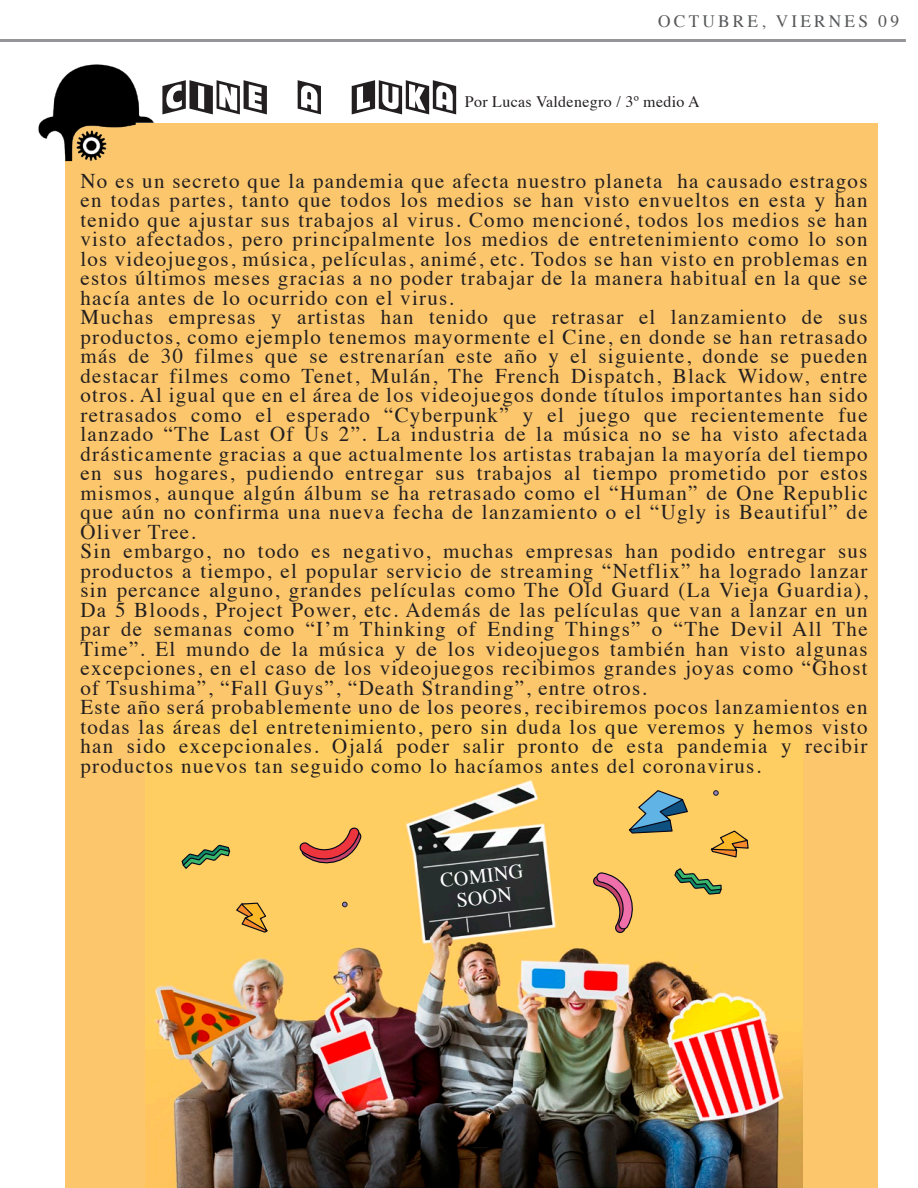
<style>
.page{position:relative;width:918px;height:1188px;background:#fff}
.page>*{position:absolute;margin:0;border:0;box-sizing:border-box;transform-origin:0 0}
.t1{font:21px/19.5px "Times";letter-spacing:.06em;color:#231f20}
.t2{font:19.95px/21.6px "Times";color:#fff;text-align:center}
.t3{font:17.4px "Times";letter-spacing:.18em;color:#57585a}
.t4{font:16.05px "Times";letter-spacing:.02em;color:#231f20}
</style>
<div class="page">
<div style="left:65px;top:123px;width:813px;height:1065px;background:#fcc76c"></div>
<img style="left:146px;top:712px;width:656px;height:476px">
<hr style="left:0;top:39px;width:906px;height:3px;background:#939598">
<svg style="left:162px;top:80px;width:105px;height:34px"></svg>
<svg style="left:298px;top:80px;width:23px;height:34px"></svg>
<svg style="left:352px;top:80px;width:104px;height:34px"></svg>
<img style="left:39px;top:64px;width:115px;height:97px">
<svg style="left:298px;top:827px;width:63px;height:40px"></svg>
<svg style="left:593px;top:873px;width:44px;height:61px"></svg>
<svg style="left:626px;top:789px;width:63px;height:45px"></svg>
<svg style="left:707px;top:829px;width:43px;height:29px"></svg>
<svg style="left:235px;top:902px;width:35px;height:32px"></svg>
<svg style="left:673px;top:867px;width:50px;height:28px"></svg>
<svg style="left:181px;top:844px;width:50px;height:26px"></svg>
<svg style="left:713px;top:790px;width:6px;height:6px"></svg>
<svg style="left:342px;top:902px;width:5px;height:5px"></svg>
<p class="t3" style="left:658px;top:5px;width:242px">OCTUBRE, VIERNES 09</p>
<p class="t4" style="left:465px;top:87px;width:236px">Por Lucas Valdenegro / 3º medio A</p>
<p class="t1" style="left:80px;top:169px;width:789px">No es un secreto que la pandemia que afecta nuestro planeta ha causado estragos en todas partes, tanto que todos los medios se han visto envueltos en esta y han tenido que ajustar sus trabajos al virus. Como mencioné, todos los medios se han visto afectados, pero principalmente los medios de entretenimiento como lo son los videojuegos, música, películas, animé, etc. Todos se han visto en problemas en estos últimos meses gracias a no poder trabajar de la manera habitual en la que se hacía antes de lo ocurrido con el virus.<br>Muchas empresas y artistas han tenido que retrasar el lanzamiento de sus productos, como ejemplo tenemos mayormente el Cine, en donde se han retrasado más de 30 filmes que se estrenarían este año y el siguiente, donde se pueden destacar filmes como Tenet, Mulán, The French Dispatch, Black Widow, entre otros. Al igual que en el área de los videojuegos donde títulos importantes han sido retrasados como el esperado “Cyberpunk” y el juego que recientemente fue lanzado “The Last Of Us 2”. La industria de la música no se ha visto afectada drásticamente gracias a que actualmente los artistas trabajan la mayoría del tiempo en sus hogares, pudiendo entregar sus trabajos al tiempo prometido por estos mismos, aunque algún álbum se ha retrasado como el “Human” de One Republic que aún no confirma una nueva fecha de lanzamiento o el “Ugly is Beautiful” de Oliver Tree.<br>Sin embargo, no todo es negativo, muchas empresas han podido entregar sus productos a tiempo, el popular servicio de streaming “Netflix” ha logrado lanzar sin percance alguno, grandes películas como The Old Guard (La Vieja Guardia), Da 5 Bloods, Project Power, etc. Además de las películas que van a lanzar en un par de semanas como “I’m Thinking of Ending Things” o “The Devil All The Time”. El mundo de la música y de los videojuegos también han visto algunas excepciones, en el caso de los videojuegos recibimos grandes joyas como “Ghost of Tsushima”, “Fall Guys”, “Death Stranding”, entre otros.<br>Este año será probablemente uno de los peores, recibiremos pocos lanzamientos en todas las áreas del entretenimiento, pero sin duda los que veremos y hemos visto han sido excepcionales. Ojalá poder salir pronto de esta pandemia y recibir productos nuevos tan seguido como lo hacíamos antes del coronavirus.</p>
<p class="t2" style="left:439px;top:868px;width:85px;rotate:-6deg">COMING<br>SOON</p>
</div>
